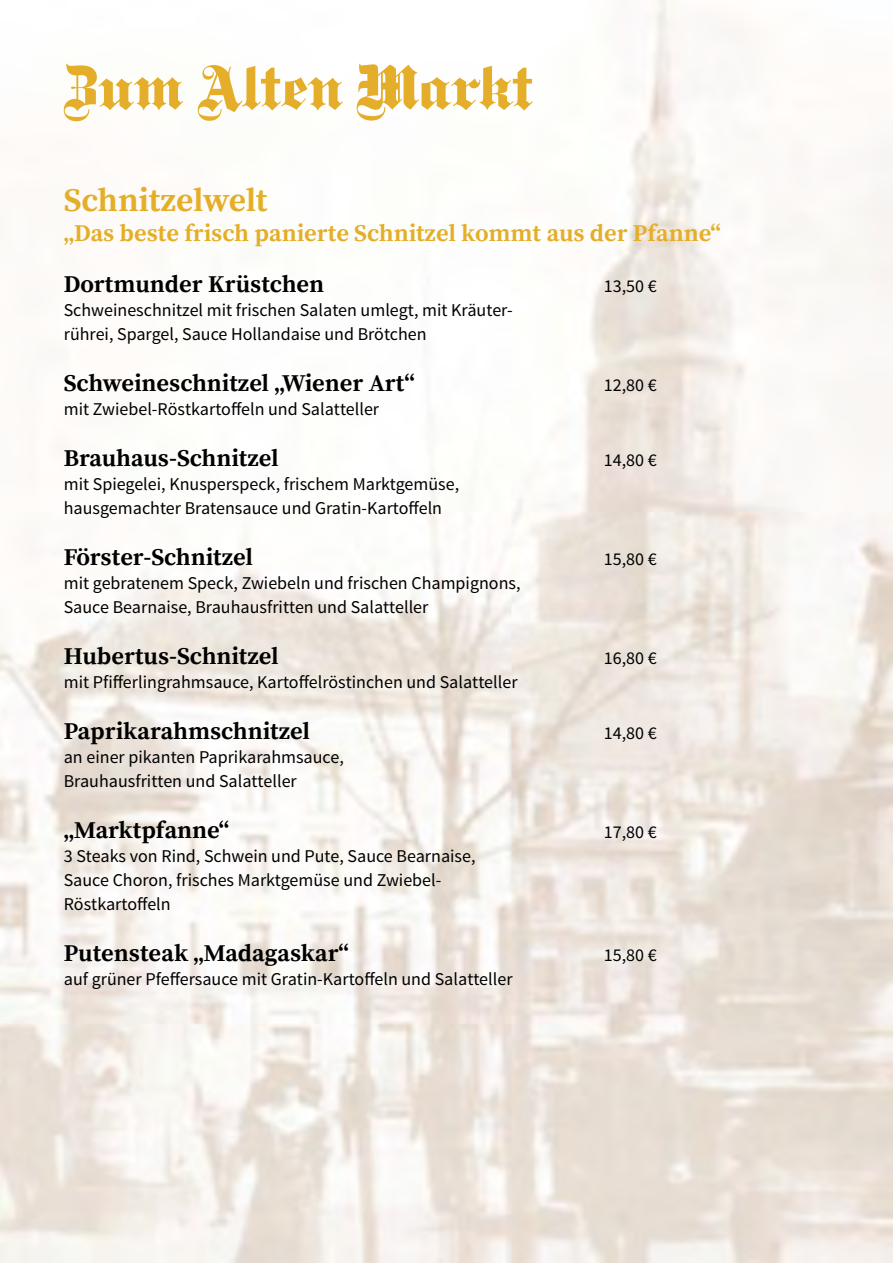
<style>
.page{position:relative;width:893px;height:1263px;background:#fff}
.page>*{position:absolute;margin:0;border:0;box-sizing:border-box;transform-origin:0 0}
.t1{font:700 33px "Source Serif Pro";color:#e4ae28}
.t2{font:700 24px "Source Serif Pro";color:#000}
.t3{font:700 24px "Source Serif Pro";color:#e4ae28}
.t4{font:18px/24px "Source Sans Pro";color:#000}
</style>
<div class="page">
<svg style="left:64px;top:64px;width:119px;height:57px"></svg>
<svg style="left:198px;top:65px;width:145px;height:56px"></svg>
<svg style="left:357px;top:64px;width:176px;height:57px"></svg>
<h1 class="t1" style="left:64px;top:181px;width:205px">Schnitzelwelt</h1>
<h2 class="t3" style="left:64px;top:219px;width:658px">„Das beste frisch panierte Schnitzel kommt aus der Pfanne“</h2>
<h2 class="t2" style="left:64px;top:270px;width:262px">Dortmunder Krüstchen</h2>
<p class="t4" style="left:604px;top:275px;width:54px">13,50 €</p>
<p class="t4" style="left:64px;top:299px;width:450px">Schweineschnitzel mit frischen Salaten umlegt, mit Kräuter&shy;rührei, Spargel, Sauce Hollandaise und Brötchen</p>
<h2 class="t2" style="left:64px;top:369px;width:352px">Schweineschnitzel „Wiener Art“</h2>
<p class="t4" style="left:604px;top:374px;width:54px">12,80 €</p>
<p class="t4" style="left:64px;top:398px;width:317px">mit Zwiebel-Röstkartoffeln und Salatteller</p>
<h2 class="t2" style="left:64px;top:444px;width:216px">Brauhaus-Schnitzel</h2>
<p class="t4" style="left:604px;top:449px;width:54px">14,80 €</p>
<p class="t4" style="left:64px;top:473px;width:397px">mit Spiegelei, Knusperspeck, frischem Marktgemüse, hausgemachter Bratensauce und Gratin-Kartoffeln</p>
<h2 class="t2" style="left:64px;top:543px;width:191px">Förster-Schnitzel</h2>
<p class="t4" style="left:604px;top:548px;width:54px">15,80 €</p>
<p class="t4" style="left:64px;top:572px;width:458px">mit gebratenem Speck, Zwiebeln und frischen Champignons,<br>Sauce Bearnaise, Brauhausfritten und Salatteller</p>
<h2 class="t2" style="left:64px;top:642px;width:216px">Hubertus-Schnitzel</h2>
<p class="t4" style="left:604px;top:647px;width:54px">16,80 €</p>
<p class="t4" style="left:64px;top:671px;width:455px">mit Pfifferlingrahmsauce, Kartoffelröstinchen und Salatteller</p>
<h2 class="t2" style="left:64px;top:717px;width:248px">Paprikarahmschnitzel</h2>
<p class="t4" style="left:604px;top:722px;width:54px">14,80 €</p>
<p class="t4" style="left:64px;top:746px;width:282px">an einer pikanten Paprikarahmsauce,<br>Brauhausfritten und Salatteller</p>
<h2 class="t2" style="left:64px;top:816px;width:167px">„Marktpfanne“</h2>
<p class="t4" style="left:604px;top:821px;width:54px">17,80 €</p>
<p class="t4" style="left:64px;top:845px;width:413px">3 Steaks von Rind, Schwein und Pute, Sauce Bearnaise,<br>Sauce Choron, frisches Marktgemüse und Zwiebel-<br>Röstkartoffeln</p>
<h2 class="t2" style="left:64px;top:939px;width:287px">Putensteak „Madagaskar“</h2>
<p class="t4" style="left:604px;top:944px;width:54px">15,80 €</p>
<p class="t4" style="left:64px;top:968px;width:450px">auf grüner Pfeffersauce mit Gratin-Kartoffeln und Salatteller</p>
</div>
